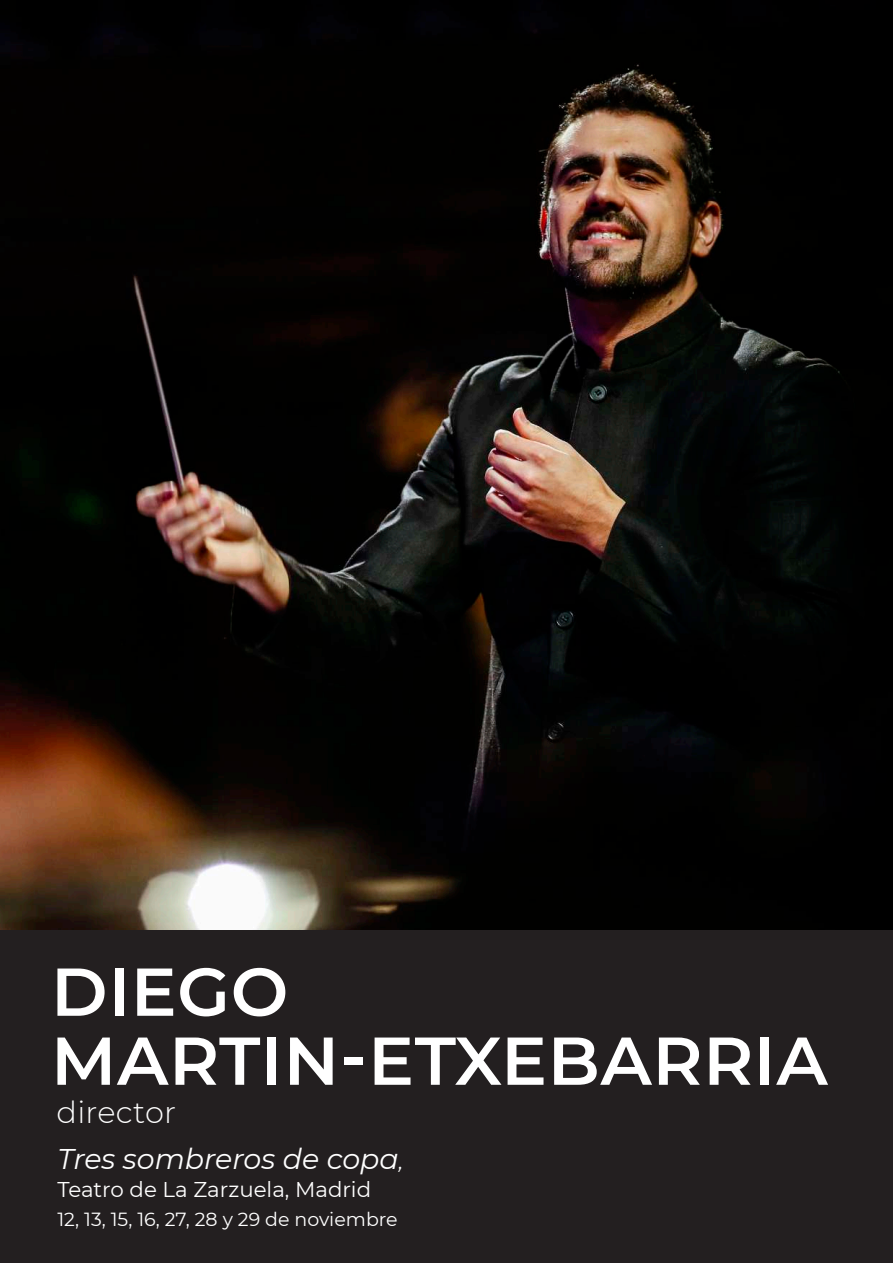
<style>
.page{position:relative;width:893px;height:1263px;background:#fff}
.page>*{position:absolute;margin:0;border:0;box-sizing:border-box;transform-origin:0 0}
.t1{font:600 67.5px/69px "Montserrat";letter-spacing:.01em;color:#fff}
.t2{font:300 30px "Montserrat";letter-spacing:.01em;color:#fff}
.t3{font:italic 28.5px "Montserrat";color:#fff}
.t4{font:21.3px "Montserrat";color:#fff}
.t5{font:18.9px "Montserrat";color:#fff}
.s1{font-size:21.3px}
</style>
<div class="page">
<img style="left:0;top:0;width:893px;height:930px">
<div style="left:0;top:930px;width:893px;height:333px;background:#231f20"></div>
<h1 class="t1" style="left:51px;top:954px;width:778px">DIEGO<br>MARTIN-ETXEBARRIA</h1>
<h2 class="t2" style="left:56px;top:1092px;width:121px">director</h2>
<h3 class="t3" style="left:57px;top:1139px;width:347px">Tres sombreros de copa<span class="s1">,</span></h3>
<p class="t4" style="left:57px;top:1175px;width:315px">Teatro de La Zarzuela, Madrid</p>
<p class="t5" style="left:57px;top:1206px;width:342px">12, 13, 15, 16, 27, 28 y 29 de noviembre</p>
</div>
